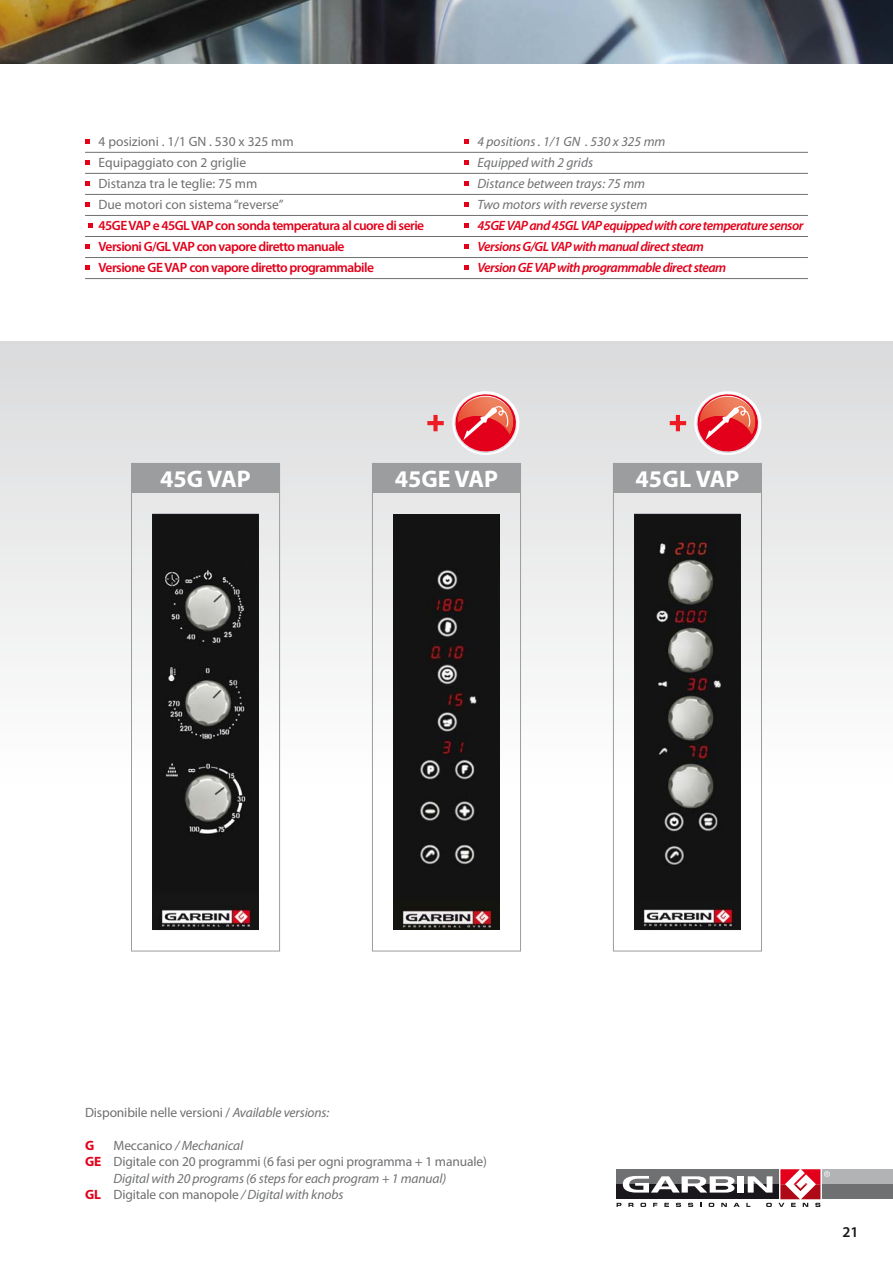
<style>
.page{position:relative;width:893px;height:1263px;background:#fff}
.page>*{position:absolute;margin:0;border:0;box-sizing:border-box;transform-origin:0 0}
.t1{font:700 24px "Myriad Pro";color:#fff}
.t2{font:600 15px "Myriad Pro";color:#1a171c}
.t3{font:13.5px/21px "Myriad Pro";letter-spacing:-.01em;color:#6f7072}
.t4{font:italic 13.5px/21px "Myriad Pro";color:#6f7072}
.t5{font:600 13.5px/21px "Myriad Pro";letter-spacing:-.04em;color:#e2001a}
.t6{font:italic 600 13.5px/21px "Myriad Pro";letter-spacing:-.04em;color:#e2001a}
.t7{font:700 13.5px "Myriad Pro";color:#e2001a}
.s1{font-style:italic}
.s2{font-style:normal}
.s3{font-weight:700;color:#e2001a}
</style>
<div class="page">
<div style="left:0;top:341px;width:893px;height:447px;background:linear-gradient(to bottom,#dadbdc,#fff)"></div>
<img style="left:0;top:0;width:893px;height:64px">
<svg style="left:617px;top:1203px;width:4px;height:4px"></svg>
<svg style="left:628px;top:1203px;width:5px;height:4px"></svg>
<svg style="left:640px;top:1203px;width:6px;height:4px"></svg>
<svg style="left:653px;top:1203px;width:4px;height:4px"></svg>
<svg style="left:664px;top:1203px;width:5px;height:4px"></svg>
<svg style="left:676px;top:1203px;width:5px;height:4px"></svg>
<svg style="left:688px;top:1203px;width:5px;height:4px"></svg>
<svg style="left:709px;top:1203px;width:5px;height:4px"></svg>
<svg style="left:721px;top:1203px;width:6px;height:4px"></svg>
<svg style="left:734px;top:1203px;width:6px;height:4px"></svg>
<svg style="left:746px;top:1203px;width:4px;height:4px"></svg>
<svg style="left:766px;top:1203px;width:6px;height:4px"></svg>
<div style="left:617px;top:1169px;width:162px;height:15px;background:#6f7072"></div>
<div style="left:617px;top:1184px;width:162px;height:15px;background:#1a171c"></div>
<div style="left:737px;top:1176px;width:7px;height:16px;background:#fff"></div>
<svg style="left:748px;top:1176px;width:24px;height:16px"></svg>
<svg style="left:623px;top:1176px;width:112px;height:16px"></svg>
<div style="left:822px;top:1169px;width:71px;height:15px;background:#b1b3b4"></div>
<div style="left:822px;top:1184px;width:71px;height:15px;background:#6f7072"></div>
<svg style="left:778px;top:1169px;width:52px;height:38px"></svg>
<svg style="left:85px;top:139px;width:5px;height:5px"></svg>
<svg style="left:85px;top:160px;width:5px;height:5px"></svg>
<svg style="left:85px;top:181px;width:5px;height:5px"></svg>
<svg style="left:85px;top:202px;width:5px;height:5px"></svg>
<svg style="left:88px;top:223px;width:5px;height:5px"></svg>
<svg style="left:85px;top:244px;width:5px;height:5px"></svg>
<svg style="left:85px;top:265px;width:5px;height:5px"></svg>
<svg style="left:464px;top:139px;width:5px;height:5px"></svg>
<svg style="left:464px;top:160px;width:5px;height:5px"></svg>
<svg style="left:464px;top:181px;width:5px;height:5px"></svg>
<svg style="left:464px;top:202px;width:5px;height:5px"></svg>
<svg style="left:464px;top:223px;width:5px;height:5px"></svg>
<svg style="left:464px;top:244px;width:5px;height:5px"></svg>
<svg style="left:464px;top:265px;width:5px;height:5px"></svg>
<hr style="left:85px;top:152px;width:723px;height:1px;background:#6f7072">
<hr style="left:85px;top:173px;width:723px;height:1px;background:#6f7072">
<hr style="left:85px;top:194px;width:723px;height:1px;background:#6f7072">
<hr style="left:85px;top:215px;width:723px;height:1px;background:#6f7072">
<hr style="left:85px;top:236px;width:723px;height:1px;background:#6f7072">
<hr style="left:85px;top:257px;width:723px;height:1px;background:#6f7072">
<hr style="left:85px;top:278px;width:723px;height:1px;background:#6f7072">
<div style="left:372px;top:463px;width:149px;height:488px;border:1px solid #9c9d9f"></div>
<img style="left:394px;top:514px;width:105px;height:416px">
<div style="left:372px;top:463px;width:149px;height:30px;background:#9c9d9f"></div>
<div style="left:613px;top:463px;width:149px;height:488px;border:1px solid #9c9d9f"></div>
<div style="left:613px;top:463px;width:149px;height:30px;background:#9c9d9f"></div>
<img style="left:636px;top:516px;width:103px;height:412px">
<div style="left:634px;top:514px;width:107px;height:416px;border:1px solid #1a171c"></div>
<div style="left:131px;top:463px;width:149px;height:488px;border:1px solid #9c9d9f"></div>
<div style="left:131px;top:463px;width:149px;height:30px;background:#9c9d9f"></div>
<img style="left:154px;top:516px;width:103px;height:412px">
<div style="left:152px;top:514px;width:107px;height:416px;border:1px solid #1a171c"></div>
<svg style="left:451px;top:391px;width:70px;height:64px;background:#e88284"></svg>
<svg style="left:693px;top:391px;width:70px;height:64px;background:#e88284"></svg>
<svg style="left:427px;top:415px;width:17px;height:16px"></svg>
<svg style="left:670px;top:415px;width:16px;height:16px"></svg>
<p class="t3" style="left:99px;top:133px;width:197px">4 posizioni . 1/1 GN . 530 x 325 mm<br>Equipaggiato con 2 griglie<br>Distanza tra le teglie: 75 mm<br>Due motori con sistema “reverse”</p>
<p class="t5" style="left:99px;top:217px;width:327px">45GE VAP e 45GL VAP con sonda temperatura al cuore di serie<br>Versioni G/GL VAP con vapore diretto manuale<br>Versione GE VAP con vapore diretto programmabile</p>
<p class="t4" style="left:477px;top:133px;width:190px">4 positions . 1/1 GN . 530 x 325 mm<br>Equipped with 2 grids<br>Distance between trays: 75 mm<br>Two motors with reverse system</p>
<p class="t6" style="left:477px;top:217px;width:328px">45GE VAP and 45GL VAP equipped with core temperature sensor<br>Versions G/GL VAP with manual direct steam<br>Version GE VAP with programmable direct steam</p>
<h1 class="t1" style="left:160px;top:470px;width:92px">45G VAP</h1>
<h1 class="t1" style="left:395px;top:470px;width:105px">45GE VAP</h1>
<h1 class="t1" style="left:635px;top:470px;width:105px">45GL VAP</h1>
<p class="t3" style="left:85px;top:1103px;width:246px">Disponibile nelle versioni / <span class="s1">Available versions:</span></p>
<p class="t7" style="left:85px;top:1140px;width:11px">G</p>
<p class="t4" style="left:114px;top:1136px;width:131px"><span class="s2">Meccanico</span> / Mechanical</p>
<p class="t3" style="left:85px;top:1152px;width:403px"><span class="s3">GE</span> Digitale con 20 programmi (6 fasi per ogni programma + 1 manuale)</p>
<p class="t4" style="left:114px;top:1169px;width:334px">Digital with 20 programs (6 steps for each program + 1 manual)</p>
<p class="t3" style="left:85px;top:1185px;width:260px"><span class="s3">GL</span> Digitale con manopole <span class="s1">/ Digital with knobs</span></p>
<p class="t2" style="left:842px;top:1226px;width:18px">21</p>
</div>
